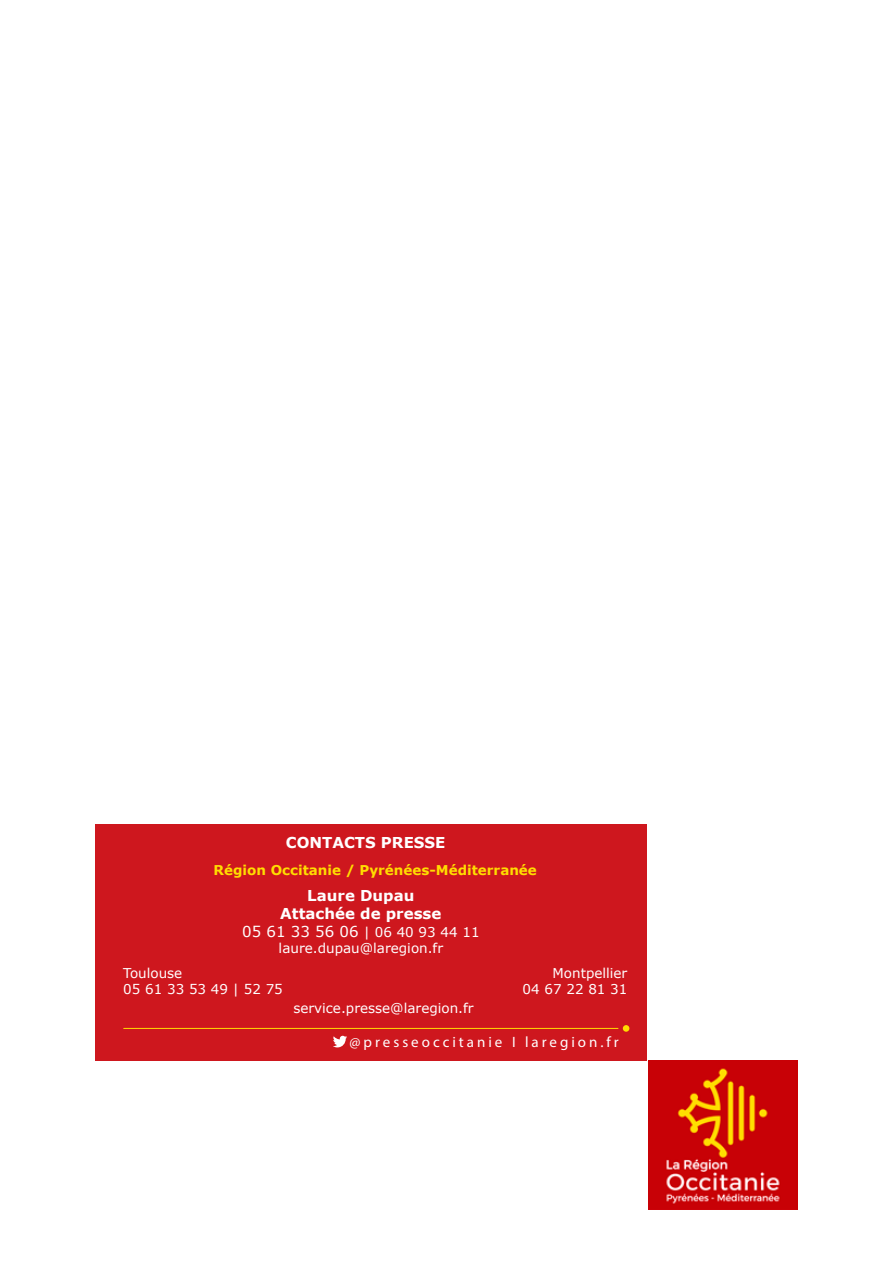
<style>
.page{position:relative;width:893px;height:1263px;background:#fff}
.page>*{position:absolute;margin:0;border:0;box-sizing:border-box;transform-origin:0 0}
.t1{font:700 15px/18px "Verdana";color:#fff;text-align:center}
.t2{font:15px "Myriad Pro";letter-spacing:.2em;color:#fff}
.t3{font:13.5px/16.2px "Verdana";color:#fff}
.t4{font:700 13.5px "Verdana";color:#fd0}
.s1{font-size:15px}
</style>
<div class="page">
<img style="left:649px;top:1060px;width:148px;height:149px">
<div style="left:96px;top:824px;width:551px;height:236px;background:#ce171e"></div>
<hr style="left:124px;top:1028px;width:494px;height:1px;background:#fd0">
<div style="left:623px;top:1025px;width:6px;height:7px;background:#fd0;border-radius:50%"></div>
<svg style="left:333px;top:1036px;width:14px;height:11px"></svg>
<p class="t1" style="left:286px;top:833px;width:161px">CONTACTS PRESSE</p>
<p class="t4" style="left:214px;top:860px;width:325px">Région Occitanie / Pyrénées-Méditerranée</p>
<p class="t1" style="left:280px;top:886px;width:163px">Laure Dupau<br>Attachée de presse</p>
<p class="t3" style="left:242px;top:924px;width:239px;text-align:center"><span class="s1">05 61 33 56 06</span> | 06 40 93 44 11 laure.dupau@laregion.fr</p>
<p class="t3" style="left:123px;top:965px;width:161px">Toulouse<br>05 61 33 53 49 | 52 75</p>
<p class="t3" style="left:523px;top:965px;width:106px;text-align:right">Montpellier<br>04 67 22 81 31</p>
<p class="t3" style="left:293px;top:999px;width:182px">service.presse@laregion.fr</p>
<p class="t2" style="left:350px;top:1033px;width:271px">@presseoccitanie I laregion.fr</p>
</div>
